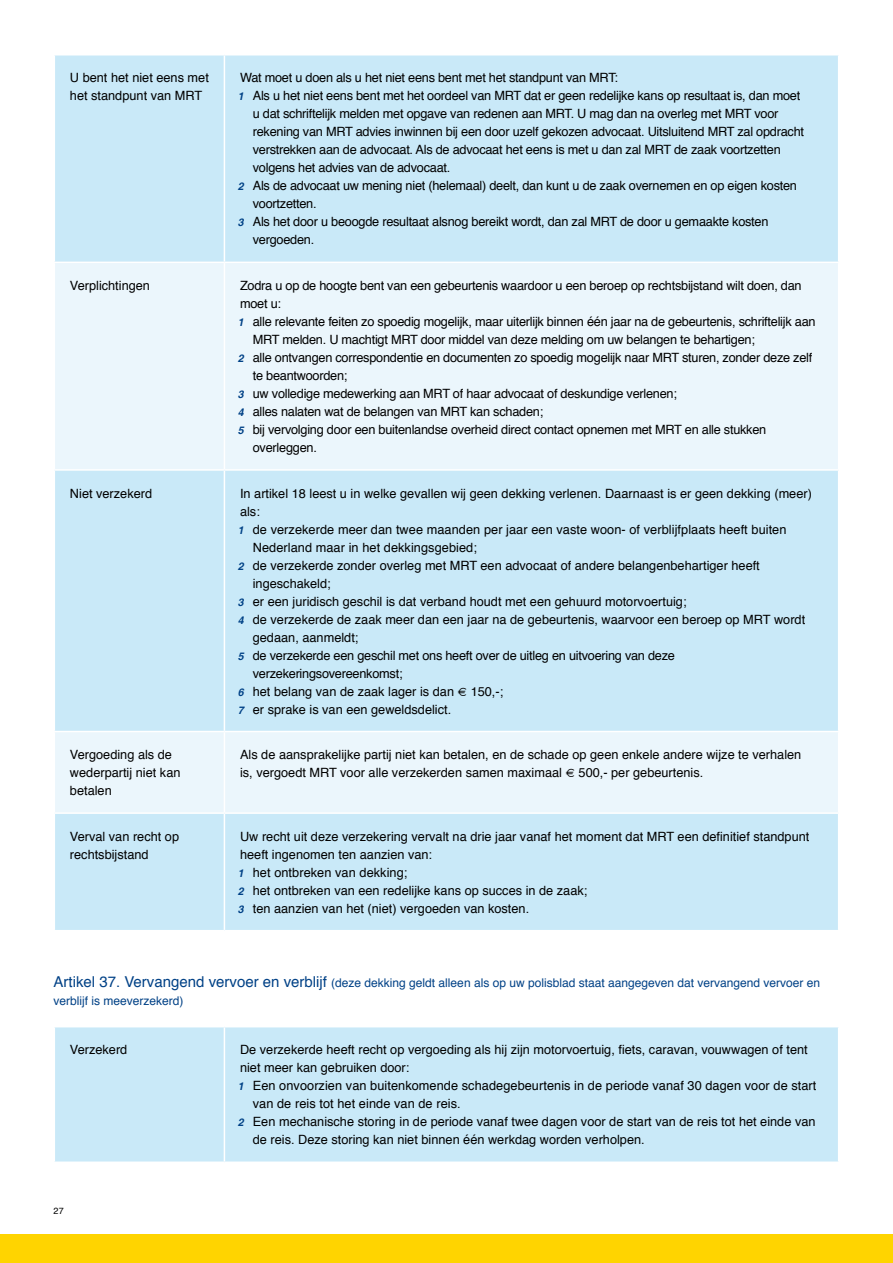
<style>
.page{position:relative;width:893px;height:1263px;background:#fff}
.page>*{position:absolute;margin:0;border:0;box-sizing:border-box;transform-origin:0 0}
.t1{font:12.75px/18px "Helvetica";color:#000}
.t2{font:12.75px "Helvetica";letter-spacing:-.02em;color:#000}
.t3{font:12px/18px "Helvetica";color:#004186}
.t4{font:9px "Helvetica";color:#000}
.s1{font-weight:700;font-style:italic;font-size:10.5px;color:#004186}
.s2{font-size:15px}
</style>
<div class="page">
<div style="left:0;top:1234px;width:893px;height:29px;background:#ffd400"></div>
<div style="left:55px;top:56px;width:783px;height:874px;background:#c9e9f8"></div>
<svg style="left:55px;top:263px;width:783px;height:549px;fill:#ebf6fc"></svg>
<hr style="left:224px;top:263px;width:1px;height:206px;background:#fff">
<hr style="left:224px;top:732px;width:1px;height:80px;background:#fff">
<hr style="left:54px;top:262px;width:170px;height:1px;background:#fff">
<hr style="left:224px;top:56px;width:1px;height:206px;background:#fff">
<hr style="left:224px;top:262px;width:615px;height:1px;background:#fff">
<hr style="left:54px;top:469px;width:170px;height:2px;background:#fff">
<hr style="left:54px;top:731px;width:170px;height:1px;background:#fff">
<hr style="left:224px;top:469px;width:615px;height:2px;background:#fff">
<hr style="left:224px;top:471px;width:1px;height:260px;background:#fff">
<hr style="left:224px;top:731px;width:615px;height:1px;background:#fff">
<hr style="left:54px;top:812px;width:170px;height:2px;background:#fff">
<hr style="left:224px;top:812px;width:615px;height:2px;background:#fff">
<hr style="left:224px;top:814px;width:1px;height:116px;background:#fff">
<div style="left:55px;top:1027px;width:783px;height:134px;background:#c9e9f8"></div>
<hr style="left:224px;top:1027px;width:1px;height:134px;background:#fff">
<p class="t1" style="left:70px;top:70px;width:140px">U bent het niet eens met het standpunt van MRT</p>
<p class="t2" style="left:240px;top:69px;width:379px">Wat moet u doen als u het niet eens bent met het standpunt van MRT:</p>
<p class="t2" style="left:238px;top:87px;width:564px"><span class="s1">1</span> Als u het niet eens bent met het oordeel van MRT dat er geen redelijke kans op resultaat is, dan moet</p>
<p class="t2" style="left:253px;top:105px;width:527px">u dat schriftelijk melden met opgave van redenen aan MRT. U mag dan na overleg met MRT voor</p>
<p class="t2" style="left:253px;top:123px;width:553px">rekening van MRT advies inwinnen bij een door uzelf gekozen advocaat. Uitsluitend MRT zal opdracht</p>
<p class="t2" style="left:253px;top:141px;width:529px">verstrekken aan de advocaat. Als de advocaat het eens is met u dan zal MRT de zaak voortzetten</p>
<p class="t2" style="left:253px;top:159px;width:199px">volgens het advies van de advocaat.</p>
<p class="t2" style="left:238px;top:177px;width:561px"><span class="s1">2</span> Als de advocaat uw mening niet (helemaal) deelt, dan kunt u de zaak overnemen en op eigen kosten</p>
<p class="t2" style="left:253px;top:195px;width:65px">voortzetten.</p>
<p class="t2" style="left:238px;top:213px;width:532px"><span class="s1">3</span> Als het door u beoogde resultaat alsnog bereikt wordt, dan zal MRT de door u gemaakte kosten</p>
<p class="t2" style="left:253px;top:231px;width:63px">vergoeden.</p>
<p class="t1" style="left:70px;top:277px;width:82px">Verplichtingen</p>
<p class="t2" style="left:240px;top:277px;width:563px">Zodra u op de hoogte bent van een gebeurtenis waardoor u een beroep op rechtsbijstand wilt doen, dan</p>
<p class="t1" style="left:240px;top:295px;width:42px">moet u:</p>
<p class="t2" style="left:238px;top:313px;width:579px"><span class="s1">1</span> alle relevante feiten zo spoedig mogelijk, maar uiterlijk binnen één jaar na de gebeurtenis, schriftelijk aan</p>
<p class="t2" style="left:253px;top:331px;width:504px">MRT melden. U machtigt MRT door middel van deze melding om uw belangen te behartigen;</p>
<p class="t2" style="left:238px;top:349px;width:576px"><span class="s1">2</span> alle ontvangen correspondentie en documenten zo spoedig mogelijk naar MRT sturen, zonder deze zelf</p>
<p class="t2" style="left:253px;top:367px;width:96px">te beantwoorden;</p>
<p class="t2" style="left:238px;top:385px;width:440px"><span class="s1">3</span> uw volledige medewerking aan MRT of haar advocaat of deskundige verlenen;</p>
<p class="t2" style="left:238px;top:403px;width:307px"><span class="s1">4</span> alles nalaten wat de belangen van MRT kan schaden;</p>
<p class="t2" style="left:238px;top:421px;width:530px"><span class="s1">5</span> bij vervolging door een buitenlandse overheid direct contact opnemen met MRT en alle stukken</p>
<p class="t2" style="left:253px;top:439px;width:66px">overleggen.</p>
<p class="t1" style="left:70px;top:485px;width:84px">Niet verzekerd</p>
<p class="t1" style="left:240px;top:485px;width:573px">In artikel 18 leest u in welke gevallen wij geen dekking verlenen. Daarnaast is er geen dekking (meer)</p>
<p class="t1" style="left:240px;top:503px;width:21px">als:</p>
<p class="t1" style="left:238px;top:521px;width:550px"><span class="s1">1</span> de verzekerde meer dan twee maanden per jaar een vaste woon- of verblijfplaats heeft buiten</p>
<p class="t1" style="left:253px;top:539px;width:226px">Nederland maar in het dekkingsgebied;</p>
<p class="t1" style="left:238px;top:557px;width:523px"><span class="s1">2</span> de verzekerde zonder overleg met MRT een advocaat of andere belangenbehartiger heeft</p>
<p class="t1" style="left:253px;top:575px;width:79px">ingeschakeld;</p>
<p class="t1" style="left:238px;top:593px;width:450px"><span class="s1">3</span> er een juridisch geschil is dat verband houdt met een gehuurd motorvoertuig;</p>
<p class="t1" style="left:238px;top:611px;width:569px"><span class="s1">4</span> de verzekerde de zaak meer dan een jaar na de gebeurtenis, waarvoor een beroep op MRT wordt</p>
<p class="t1" style="left:253px;top:629px;width:107px">gedaan, aanmeldt;</p>
<p class="t2" style="left:238px;top:646px;width:439px"><span class="s1">5</span> de verzekerde een geschil met ons heeft over de uitleg en uitvoering van deze</p>
<p class="t2" style="left:253px;top:664px;width:151px">verzekeringsovereenkomst;</p>
<p class="t1" style="left:238px;top:683px;width:267px"><span class="s1">6</span> het belang van de zaak lager is dan € 150,-;</p>
<p class="t1" style="left:238px;top:701px;width:215px"><span class="s1">7</span> er sprake is van een geweldsdelict.</p>
<p class="t1" style="left:70px;top:746px;width:112px">Vergoeding als de wederpartij niet kan betalen</p>
<p class="t1" style="left:240px;top:746px;width:563px">Als de aansprakelijke partij niet kan betalen, en de schade op geen enkele andere wijze te verhalen is, vergoedt MRT voor alle verzekerden samen maximaal € 500,- per gebeurtenis.</p>
<p class="t1" style="left:70px;top:828px;width:111px">Verval van recht op rechtsbijstand</p>
<p class="t1" style="left:238px;top:828px;width:573px">Uw recht uit deze verzekering vervalt na drie jaar vanaf het moment dat MRT een definitief standpunt heeft ingenomen ten aanzien van:<br><span class="s1">1</span> het ontbreken van dekking;<br><span class="s1">2</span> het ontbreken van een redelijke kans op succes in de zaak;<br><span class="s1">3</span> ten aanzien van het (niet) vergoeden van kosten.</p>
<p class="t3" style="left:54px;top:974px;width:768px"><span class="s2">Artikel 37. Vervangend vervoer en verblijf</span> (deze dekking geldt alleen als op uw polisblad staat aangegeven dat vervangend vervoer en verblijf is meeverzekerd)</p>
<p class="t1" style="left:70px;top:1041px;width:59px">Verzekerd</p>
<p class="t1" style="left:240px;top:1041px;width:569px">De verzekerde heeft recht op vergoeding als hij zijn motorvoertuig, fiets, caravan, vouwwagen of tent</p>
<p class="t1" style="left:240px;top:1059px;width:171px">niet meer kan gebruiken door:</p>
<p class="t1" style="left:238px;top:1077px;width:580px"><span class="s1">1</span> Een onvoorzien van buitenkomende schadegebeurtenis in de periode vanaf 30 dagen voor de start</p>
<p class="t1" style="left:253px;top:1095px;width:209px">van de reis tot het einde van de reis.</p>
<p class="t1" style="left:238px;top:1113px;width:579px"><span class="s1">2</span> Een mechanische storing in de periode vanaf twee dagen voor de start van de reis tot het einde van</p>
<p class="t1" style="left:253px;top:1131px;width:393px">de reis. Deze storing kan niet binnen één werkdag worden verholpen.</p>
<p class="t4" style="left:54px;top:1205px;width:12px">27</p>
</div>
